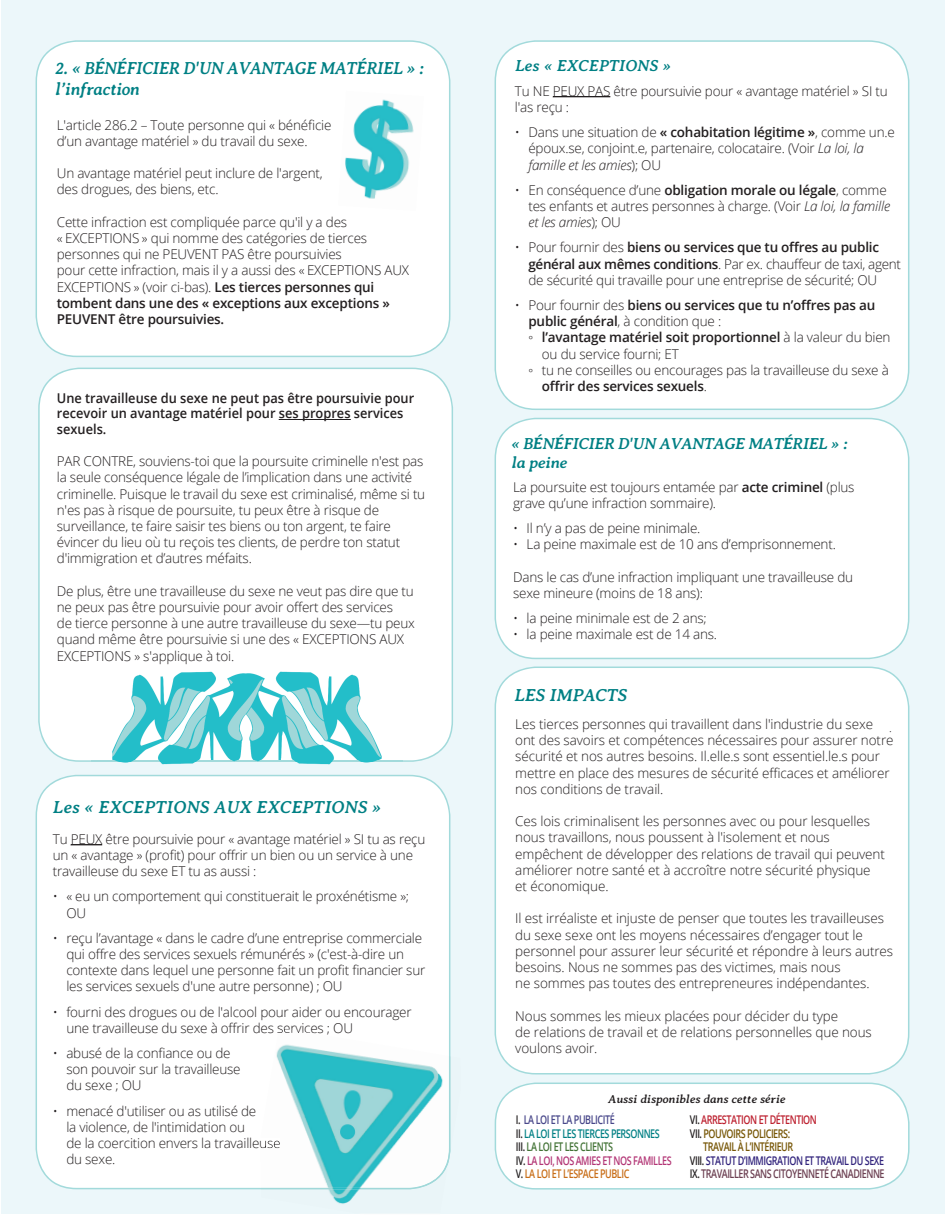
<style>
.page{position:relative;width:945px;height:1215px;background:#fff}
.page>*{position:absolute;margin:0;border:0;box-sizing:border-box;transform-origin:0 0}
.t1{font:italic 700 18px/20.7px "Averia Serif Libre";letter-spacing:-.02em;color:#008084;scale:.96 1}
.t2{font:italic 700 18px "Averia Serif Libre";letter-spacing:.015em;color:#008084}
.t3{font:italic 700 18px "Averia Serif Libre";color:#008084}
.t4{font:italic 700 16.5px/19.8px "Averia Serif Libre";letter-spacing:-.02em;color:#008084}
.t5{font:italic 700 16.5px "Averia Serif Libre";letter-spacing:.015em;color:#008084}
.t6{font:300 13.5px/16.2px "Open Sans";letter-spacing:-.015em;color:#231f20}
.t7{font:600 13.5px "Open Sans";color:#231f20}
.t8{font:600 13.5px/15.5px "Open Sans";color:#231f20;scale:.95 1}
.t9{font:600 12px/13.5px "Open Sans";letter-spacing:-.05em;color:#b33676;scale:.75 1}
.t10{font:600 12px "Open Sans";letter-spacing:-.05em;color:#765505;scale:.75 1}
.t11{font:600 12px "Open Sans";letter-spacing:-.05em;color:#31237c;scale:.75 1}
.t12{font:600 12px "Open Sans";letter-spacing:-.05em;color:#6c4052;scale:.75 1}
.t13{font:italic 700 12px "Averia Serif Libre";color:#231f20}
.t14{font:600 12px "Open Sans";letter-spacing:-.05em;color:#bd2130;scale:.75 1}
.s1{font-weight:600}
.s2{font-style:italic}
.s3{font-weight:300}
.s4{font-family:"Times New Roman";font-weight:400}
.s5{color:#231f20}
.s6{color:#48478a}
.s7{color:#008084}
.s8{color:#437336}
.s9{color:#c86d17}
</style>
<div class="page">
<div style="left:2px;top:0;width:943px;height:1214px;background:#ecf7fa"></div>
<div style="left:36px;top:40px;width:414px;height:317px;background:#fff"></div>
<div style="left:38px;top:368px;width:415px;height:394px;background:#fff"></div>
<div style="left:495px;top:40px;width:414px;height:370px;background:#fff"></div>
<div style="left:495px;top:418px;width:414px;height:241px;background:#fff"></div>
<div style="left:36px;top:775px;width:414px;height:414px;background:#fff"></div>
<div style="left:495px;top:667px;width:414px;height:408px;background:#fff"></div>
<img style="left:338px;top:91px;width:86px;height:120px">
<svg style="left:71px;top:845px;width:31px;height:1px"></svg>
<svg style="left:279px;top:419px;width:72px;height:1px"></svg>
<img style="left:92px;top:668px;width:311px;height:97px">
<img style="left:261px;top:1056px;width:190px;height:148px">
<img style="left:260px;top:1035px;width:189px;height:153px">
<img style="left:261px;top:1056px;width:189px;height:133px">
<img style="left:278px;top:1028px;width:42px;height:7px">
<img style="left:260px;top:1138px;width:20px;height:10px">
<svg style="left:553px;top:96px;width:57px;height:1px"></svg>
<div style="left:495px;top:1083px;width:415px;height:107px;background:#fff"></div>
<h1 class="t1" style="left:55px;top:58px;width:386px">2. « BÉNÉFICIER D'UN AVANTAGE MATÉRIEL » : l’infraction</h1>
<p class="t6" style="left:57px;top:116px;width:276px">L'article 286.2 – Toute personne qui « bénéficie d’un avantage matériel » du travail du sexe.</p>
<p class="t6" style="left:57px;top:165px;width:267px">Un avantage matériel peut inclure de l'argent, des drogues, des biens, etc.</p>
<p class="t6" style="left:57px;top:213px;width:354px">Cette infraction est compliquée parce qu'il y a des<br>« EXCEPTIONS » qui nomme des catégories de tierces personnes qui ne PEUVENT PAS être poursuivies<br>pour cette infraction, mais il y a aussi des « EXCEPTIONS AUX EXCEPTIONS » (voir ci-bas). <span class="s1">Les tierces personnes qui tombent dans une des « exceptions aux exceptions » PEUVENT être poursuivies.</span></p>
<p class="t8" style="left:57px;top:390px;width:378px">Une travailleuse du sexe ne peut pas être poursuivie pour recevoir un avantage matériel pour ses propres services sexuels.</p>
<p class="t6" style="left:57px;top:453px;width:370px">PAR CONTRE, souviens-toi que la poursuite criminelle n'est pas la seule conséquence légale de l’implication dans une activité criminelle. Puisque le travail du sexe est criminalisé, même si tu n'es pas à risque de poursuite, tu peux être à risque de surveillance, te faire saisir tes biens ou ton argent, te faire évincer du lieu où tu reçois tes clients, de perdre ton statut d'immigration et d’autres méfaits.</p>
<p class="t6" style="left:57px;top:583px;width:360px">De plus, être une travailleuse du sexe ne veut pas dire que tu ne peux pas être poursuivie pour avoir offert des services<br>de tierce personne à une autre travailleuse du sexe—tu peux quand même être poursuivie si une des « EXCEPTIONS AUX EXCEPTIONS » s'applique à toi.</p>
<h1 class="t2" style="left:53px;top:797px;width:330px">Les « EXCEPTIONS AUX EXCEPTIONS »</h1>
<p class="t6" style="left:53px;top:830px;width:374px">Tu PEUX être poursuivie pour « avantage matériel » SI tu as reçu un « avantage » (profit) pour offrir un bien ou un service à une travailleuse du sexe ET tu as aussi :</p>
<p class="t6" style="left:66px;top:888px;width:344px;text-indent:-14px">• « eu un comportement qui constituerait le proxénétisme »;<br>OU</p>
<p class="t6" style="left:66px;top:929px;width:361px;text-indent:-14px">• reçu l’avantage « dans le cadre d’une entreprise commerciale qui offre des services sexuels rémunérés » (c'est-à-dire un contexte dans lequel une personne fait un profit financier sur les services sexuels d'une autre personne) ; OU</p>
<p class="t6" style="left:66px;top:1003px;width:347px;text-indent:-14px">• fourni des drogues ou de l'alcool pour aider ou encourager une travailleuse du sexe à offrir des services ; OU</p>
<p class="t6" style="left:66px;top:1045px;width:176px;text-indent:-14px">• abusé de la confiance ou de son pouvoir sur la travailleuse du sexe ; OU</p>
<p class="t6" style="left:66px;top:1102px;width:216px;text-indent:-14px">• menacé d'utiliser ou as utilisé de<br>la violence, de l'intimidation ou<br>de la coercition envers la travailleuse du sexe.</p>
<p class="t5" style="left:515px;top:56px;width:158px">Les « EXCEPTIONS »</p>
<p class="t6" style="left:515px;top:82px;width:374px">Tu NE PEUX PAS être poursuivie pour « avantage matériel » SI tu l'as reçu :</p>
<p class="t6" style="left:528px;top:124px;width:368px;text-indent:-14px">• Dans une situation de <span class="s1">« cohabitation légitime »</span>, comme un.e époux.se, conjoint.e, partenaire, colocataire. (Voir <span class="s2">La loi, la famille et les amies</span>); OU</p>
<p class="t6" style="left:528px;top:181px;width:363px;text-indent:-14px">• En conséquence d’une <span class="s1">obligation morale ou légale</span>, comme tes enfants et autres personnes à charge. (Voir <span class="s2">La loi, la famille et les amies</span>); OU</p>
<p class="t6" style="left:528px;top:239px;width:374px;text-indent:-14px">• Pour fournir des <span class="s1">biens ou services que tu offres au public général aux mêmes conditions</span>. Par ex. chauffeur de taxi, agent de sécurité qui travaille pour une entreprise de sécurité; OU</p>
<p class="t7" style="left:515px;top:296px;width:362px"><span class="s3">• Pour fournir des</span> biens ou services que tu n’offres pas au</p>
<p class="t6" style="left:528px;top:313px;width:194px"><span class="s1">public général</span>, à condition que :</p>
<p class="t7" style="left:528px;top:328px;width:364px"><span class="s4">◦</span> l’avantage matériel soit proportionnel <span class="s3">à la valeur du bien</span></p>
<p class="t6" style="left:542px;top:345px;width:138px">ou du service fourni; ET</p>
<p class="t6" style="left:528px;top:361px;width:362px"><span class="s4">◦</span> tu ne conseilles ou encourages pas la travailleuse du sexe à</p>
<p class="t7" style="left:542px;top:377px;width:167px">offrir des services sexuels<span class="s3">.</span></p>
<p class="t4" style="left:512px;top:433px;width:338px">« BÉNÉFICIER D'UN AVANTAGE MATÉRIEL » : la peine</p>
<p class="t6" style="left:513px;top:478px;width:343px">La poursuite est toujours entamée par <span class="s1">acte criminel</span> (plus grave qu’une infraction sommaire).</p>
<p class="t6" style="left:513px;top:520px;width:189px">• Il n’y a pas de peine minimale.</p>
<p class="t6" style="left:513px;top:536px;width:324px">• La peine maximale est de 10 ans d’emprisonnement.</p>
<p class="t6" style="left:513px;top:568px;width:342px">Dans le cas d’une infraction impliquant une travailleuse du sexe mineure (moins de 18 ans):</p>
<p class="t6" style="left:513px;top:610px;width:195px">• la peine minimale est de 2 ans;</p>
<p class="t6" style="left:513px;top:626px;width:206px">• la peine maximale est de 14 ans.</p>
<h1 class="t3" style="left:515px;top:685px;width:114px">LES IMPACTS</h1>
<p class="t6" style="left:515px;top:716px;width:380px">Les tierces personnes qui travaillent dans l'industrie du sexe <sub>. </sub>ont des savoirs et compétences nécessaires pour assurer notre sécurité et nos autres besoins. Il.elle.s sont essentiel.le.s pour mettre en place des mesures de sécurité efficaces et améliorer nos conditions de travail.</p>
<p class="t6" style="left:515px;top:813px;width:371px">Ces lois criminalisent les personnes avec ou pour lesquelles nous travaillons, nous poussent à l'isolement et nous empêchent de développer des relations de travail qui peuvent améliorer notre santé et à accroître notre sécurité physique et économique.</p>
<p class="t6" style="left:515px;top:910px;width:379px">Il est irréaliste et injuste de penser que toutes les travailleuses du sexe sexe ont les moyens nécessaires d’engager tout le personnel pour assurer leur sécurité et répondre à leurs autres besoins. Nous ne sommes pas des victimes, mais nous<br>ne sommes pas toutes des entrepreneures indépendantes.</p>
<p class="t6" style="left:515px;top:1007px;width:358px">Nous sommes les mieux placées pour décider du type<br>de relations de travail et de relations personnelles que nous voulons avoir.</p>
<p class="t13" style="left:608px;top:1092px;width:179px">Aussi disponibles dans cette série</p>
<p class="t9" style="left:516px;top:1113px;width:209px"><span class="s5">I.</span> <span class="s6">LA LOI ET LA PUBLICITÉ<br></span><span class="s5">II.</span> <span class="s7">LA LOI ET LES TIERCES PERSONNES<br></span><span class="s5">III.</span> <span class="s8">LA LOI ET LES CLIENTS<br></span><span class="s5">IV.</span> LA LOI, NOS AMIES ET NOS FAMILLES<br><span class="s5">V.</span> <span class="s9">LA LOI ET L’ESPACE PUBLIC</span></p>
<p class="t14" style="left:690px;top:1112px;width:171px"><span class="s5">VI.</span> ARRESTATION ET DÉTENTION</p>
<p class="t10" style="left:690px;top:1125px;width:135px"><span class="s5">VII.</span> POUVOIRS POLICIERS:</p>
<p class="t10" style="left:703px;top:1139px;width:122px">TRAVAIL À L’INTÉRIEUR</p>
<p class="t11" style="left:690px;top:1152px;width:260px"><span class="s5">VIII.</span> STATUT D’IMMIGRATION ET TRAVAIL DU SEXE</p>
<p class="t12" style="left:690px;top:1166px;width:261px"><span class="s5">IX.</span> TRAVAILLER SANS CITOYENNETÉ CANADIENNE</p>
</div>
